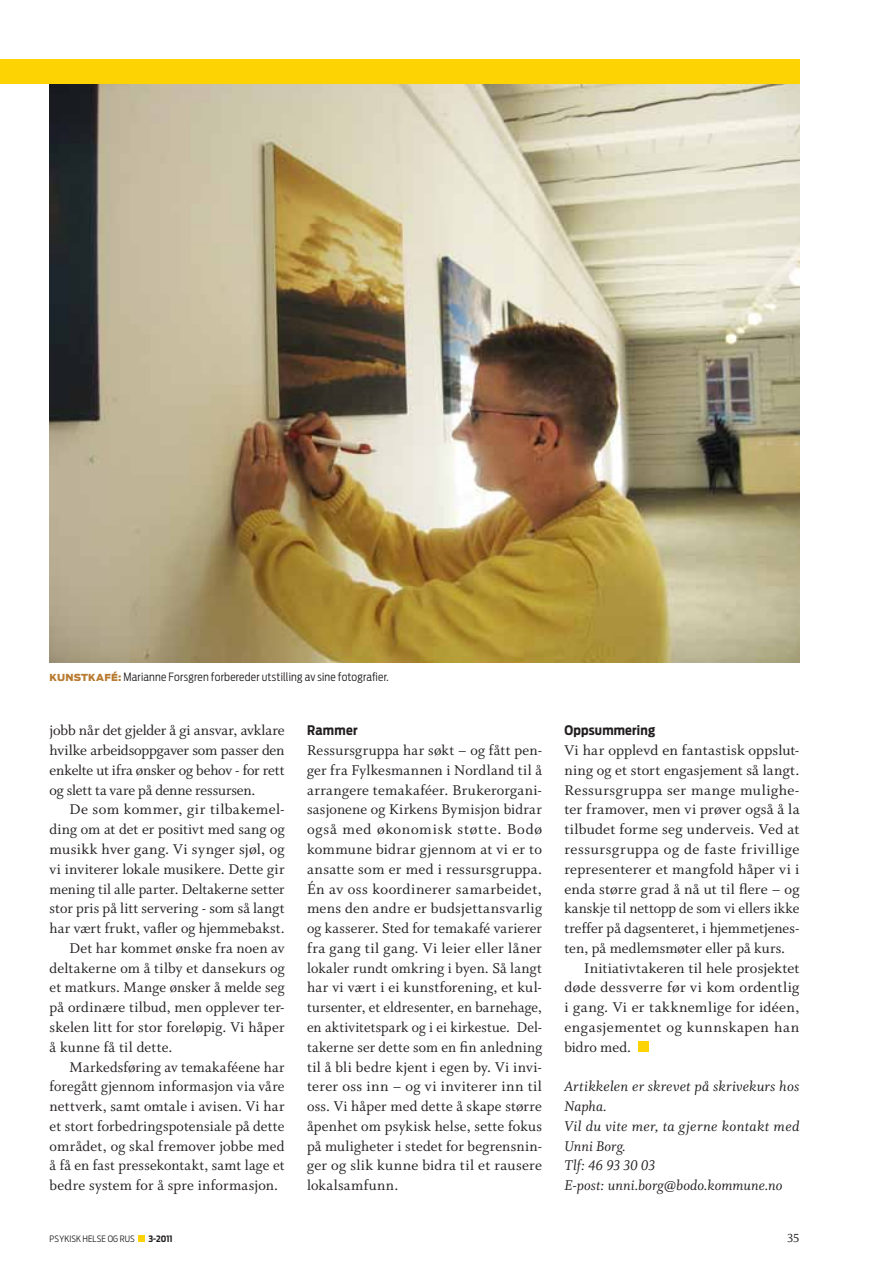
<style>
.page{position:relative;width:869px;height:1265px;background:#fff}
.page>*{position:absolute;margin:0;border:0;box-sizing:border-box;transform-origin:0 0}
.t1{font:15.75px/19.8px "Whitman Roman LF";letter-spacing:.01em;color:#231f20;text-align:justify}
.t2{font:15.75px/19.8px "Whitman Italic LF";letter-spacing:.01em;color:#231f20}
.t3{font:15.75px "Whitman Roman LF";letter-spacing:.035em;color:#231f20}
.t4{font:15.75px "Whitman Roman LF";letter-spacing:.03em;color:#231f20}
.t5{font:700 13.12px "Antenna Cond";letter-spacing:.015em;color:#231f20}
.t6{font:13.12px "Whitman Roman LF";color:#231f20}
.t7{font:300 11.38px "Antenna Cond";letter-spacing:.02em;color:#231f20}
.t8{font:300 8.75px "Antenna Cond";letter-spacing:.01em;color:#231f20}
.t9{font:700 8.75px "Antenna Cond";color:#231f20}
.s1{font-family:"Antenna";font-weight:900;font-size:9.62px;color:#b87c31}
</style>
<div class="page">
<div style="left:637px;top:1041px;width:11px;height:11px;background:#fed304"></div>
<div style="left:138px;top:1235px;width:6px;height:7px;background:#fed304"></div>
<img style="left:50px;top:84px;width:749px;height:578px">
<div style="left:0;top:60px;width:799px;height:24px;background:#fed304"></div>
<p class="t7" style="left:50px;top:670px;width:340px"><span class="s1">KUNSTKAFÉ:</span> Marianne Forsgren forbereder utstilling av sine fotografier.</p>
<p class="t1" style="left:50px;top:721px;width:236px">jobb når det gjelder å gi ansvar, avklare hvilke arbeidsoppgaver som passer den enkelte ut ifra ønsker og behov - for rett og slett ta vare på denne ressursen.</p>
<p class="t1" style="left:69px;top:800px;width:216px">De som kommer, gir tilbakemel-</p>
<p class="t1" style="left:50px;top:820px;width:236px">ding om at det er positivt med sang og</p>
<p class="t1" style="left:50px;top:840px;width:236px">musikk hver gang. Vi synger sjøl, og</p>
<p class="t1" style="left:50px;top:859px;width:236px">vi inviterer lokale musikere. Dette gir</p>
<p class="t1" style="left:50px;top:879px;width:236px">mening til alle parter. Deltakerne setter</p>
<p class="t1" style="left:50px;top:899px;width:236px">stor pris på litt servering - som så langt</p>
<p class="t1" style="left:50px;top:919px;width:236px">har vært frukt, vafler og hjemmebakst.</p>
<p class="t1" style="left:69px;top:938px;width:216px">Det har kommet ønske fra noen av</p>
<p class="t1" style="left:50px;top:958px;width:236px">deltakerne om å tilby et dansekurs og</p>
<p class="t1" style="left:50px;top:978px;width:236px">et matkurs. Mange ønsker å melde seg</p>
<p class="t1" style="left:50px;top:998px;width:236px">på ordinære tilbud, men opplever ter-</p>
<p class="t1" style="left:50px;top:1018px;width:236px">skelen litt for stor foreløpig. Vi håper</p>
<p class="t1" style="left:50px;top:1037px;width:124px">å kunne få til dette.</p>
<p class="t1" style="left:69px;top:1057px;width:216px">Markedsføring av temakaféene har</p>
<p class="t1" style="left:50px;top:1077px;width:236px">foregått gjennom informasjon via våre</p>
<p class="t1" style="left:50px;top:1097px;width:236px">nettverk, samt omtale i avisen. Vi har</p>
<p class="t1" style="left:50px;top:1116px;width:236px">et stort forbedringspotensiale på dette</p>
<p class="t1" style="left:50px;top:1136px;width:236px">området, og skal fremover jobbe med</p>
<p class="t1" style="left:50px;top:1156px;width:236px">å få en fast pressekontakt, samt lage et</p>
<p class="t1" style="left:50px;top:1176px;width:230px">bedre system for å spre informasjon.</p>
<p class="t5" style="left:307px;top:723px;width:52px">Rammer</p>
<p class="t1" style="left:307px;top:741px;width:236px">Ressursgruppa har søkt – og fått pen&shy;ger fra Fylkesmannen i Nordland til å arrangere temakaféer. Brukerorgani&shy;sasjonene og Kirkens Bymisjon bidrar også med økonomisk støtte. Bodø kommune bidrar gjennom at vi er to ansatte som er med i ressursgruppa.<br>Én av oss koordinerer samarbeidet, mens den andre er budsjettansvarlig og kasserer. Sted for temakafé varierer fra gang til gang. Vi leier eller låner lokaler rundt omkring i byen. Så langt har vi vært i ei kunstforening, et kul&shy;tursenter, et eldresenter, en barnehage, en aktivitetspark og i ei kirkestue. Del&shy;takerne ser dette som en fin anledning til å bli bedre kjent i egen by. Vi invi&shy;terer oss inn – og vi inviterer inn til oss. Vi håper med dette å skape større åpenhet om psykisk helse, sette fokus på muligheter i stedet for begrensnin&shy;ger og slik kunne bidra til et rausere lokalsamfunn.</p>
<p class="t5" style="left:564px;top:723px;width:92px">Oppsummering</p>
<p class="t1" style="left:564px;top:741px;width:236px">Vi har opplevd en fantastisk oppslut-</p>
<p class="t1" style="left:564px;top:761px;width:236px">ning og et stort engasjement så langt.</p>
<p class="t4" style="left:564px;top:781px;width:236px">Ressursgruppa ser mange mulighe-</p>
<p class="t1" style="left:564px;top:800px;width:236px">ter framover, men vi prøver også å la</p>
<p class="t1" style="left:564px;top:820px;width:236px">tilbudet forme seg underveis. Ved at</p>
<p class="t3" style="left:564px;top:841px;width:236px">ressursgruppa og de faste frivillige</p>
<p class="t1" style="left:564px;top:859px;width:236px">representerer et mangfold håper vi i</p>
<p class="t1" style="left:564px;top:879px;width:236px">enda større grad å nå ut til flere – og</p>
<p class="t1" style="left:564px;top:899px;width:236px">kanskje til nettopp de som vi ellers ikke</p>
<p class="t1" style="left:564px;top:919px;width:236px">treffer på dagsenteret, i hjemmetjenes-</p>
<p class="t1" style="left:564px;top:938px;width:222px">ten, på medlemsmøter eller på kurs.</p>
<p class="t1" style="left:584px;top:958px;width:216px">Initiativtakeren til hele prosjektet</p>
<p class="t1" style="left:564px;top:978px;width:236px">døde dessverre før vi kom ordentlig</p>
<p class="t1" style="left:564px;top:998px;width:236px">i gang. Vi er takknemlige for idéen,</p>
<p class="t3" style="left:564px;top:1019px;width:236px">engasjementet og kunnskapen han</p>
<p class="t1" style="left:564px;top:1037px;width:68px">bidro med.</p>
<p class="t2" style="left:564px;top:1077px;width:236px">Artikkelen er skrevet på skrivekurs hos<br>Napha.<br>Vil du vite mer, ta gjerne kontakt med<br>Unni Borg.<br>Tlf: 46 93 30 03<br>E-post: unni.borg@bodo.kommune.no</p>
<p class="t8" style="left:50px;top:1233px;width:86px">PSYKISK HELSE OG RUS</p>
<p class="t9" style="left:148px;top:1233px;width:26px">3-2011</p>
<p class="t6" style="left:786px;top:1231px;width:14px">35</p>
</div>
